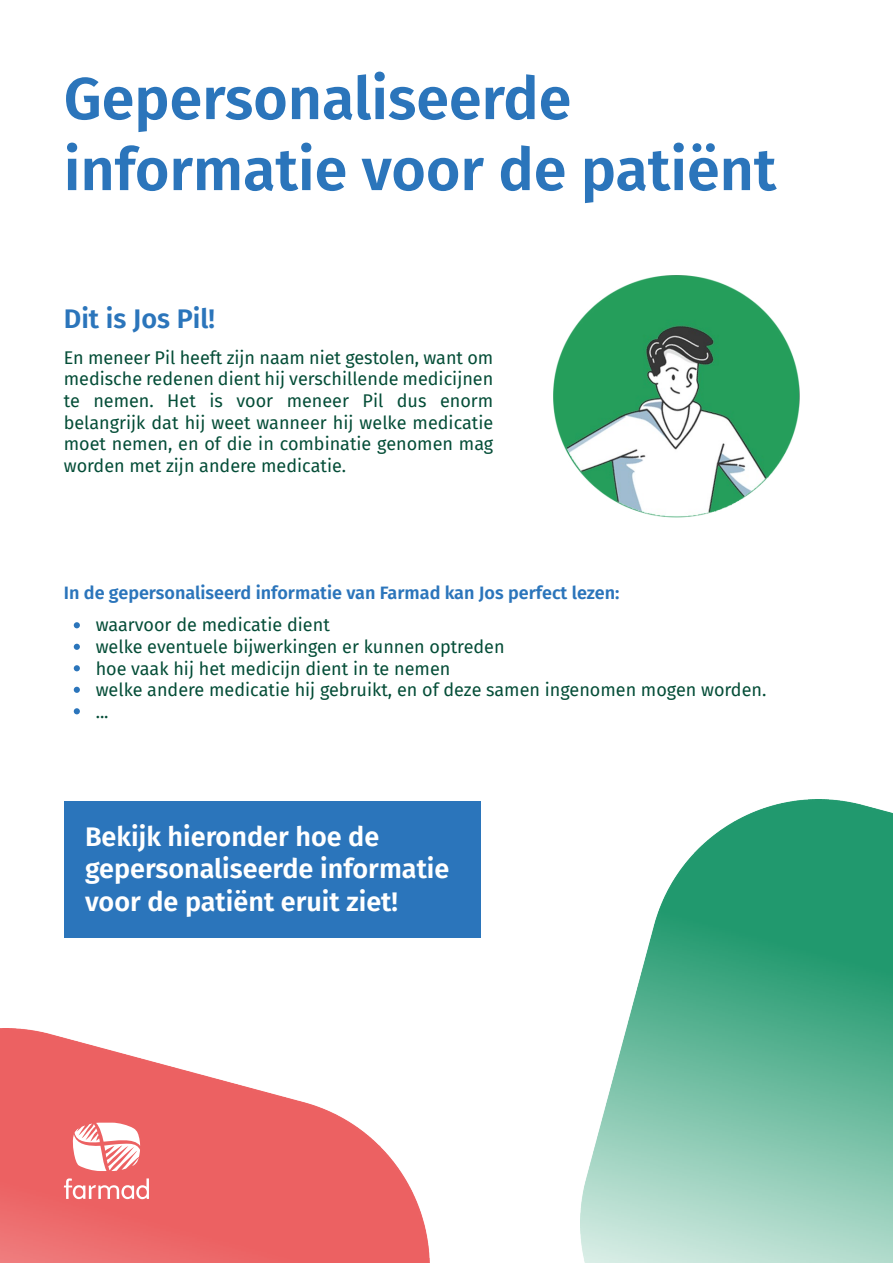
<style>
.page{position:relative;width:893px;height:1263px;background:#fff}
.page>*{position:absolute;margin:0;border:0;box-sizing:border-box;transform-origin:0 0}
.t1{font:600 59.1px/70.9px "Fira Sans";color:#2b75bb}
.t2{font:600 27px/32.4px "Fira Sans";color:#fff}
.t3{font:600 27px "Fira Sans";color:#2b75bb}
.t4{font:18px/21.6px "Fira Sans";color:#044d37;text-align:justify}
.t5{font:600 18px "Fira Sans";color:#2b75bb}
</style>
<div class="page">
<img style="left:580px;top:799px;width:313px;height:464px">
<img style="left:0;top:1028px;width:430px;height:235px">
<div style="left:64px;top:801px;width:416px;height:137px;background:#2b75bb"></div>
<svg style="left:64px;top:1178px;width:85px;height:21px"></svg>
<svg style="left:71px;top:1123px;width:69px;height:48px"></svg>
<svg style="left:74px;top:622px;width:6px;height:6px"></svg>
<svg style="left:74px;top:644px;width:6px;height:6px"></svg>
<svg style="left:74px;top:665px;width:6px;height:6px"></svg>
<svg style="left:74px;top:687px;width:6px;height:6px"></svg>
<svg style="left:74px;top:708px;width:6px;height:6px"></svg>
<img style="left:553px;top:275px;width:247px;height:243px">
<h1 class="t1" style="left:64px;top:60px;width:714px">Gepersonaliseerde informatie voor de patiënt</h1>
<h2 class="t3" style="left:64px;top:296px;width:153px">Dit is Jos Pil!</h2>
<p class="t4" style="left:64px;top:346px;width:431px">En meneer Pil heeft zijn naam niet gestolen, want om medische redenen dient hij verschillende medicijnen te nemen. Het is voor meneer Pil dus enorm belangrijk dat hij weet wanneer hij welke medicatie moet nemen, en of die in combinatie genomen mag worden met zijn andere medicatie.</p>
<p class="t5" style="left:64px;top:577px;width:557px">In de gepersonaliseerd informatie van Farmad kan Jos perfect lezen:</p>
<p class="t4" style="left:96px;top:614px;width:672px;text-align:left">waarvoor de medicatie dient<br>welke eventuele bijwerkingen er kunnen optreden<br>hoe vaak hij het medicijn dient in te nemen<br>welke andere medicatie hij gebruikt, en of deze samen ingenomen mogen worden. ...</p>
<h2 class="t2" style="left:85px;top:819px;width:366px">Bekijk hieronder hoe de gepersonaliseerde informatie voor de patiënt eruit ziet!</h2>
</div>
